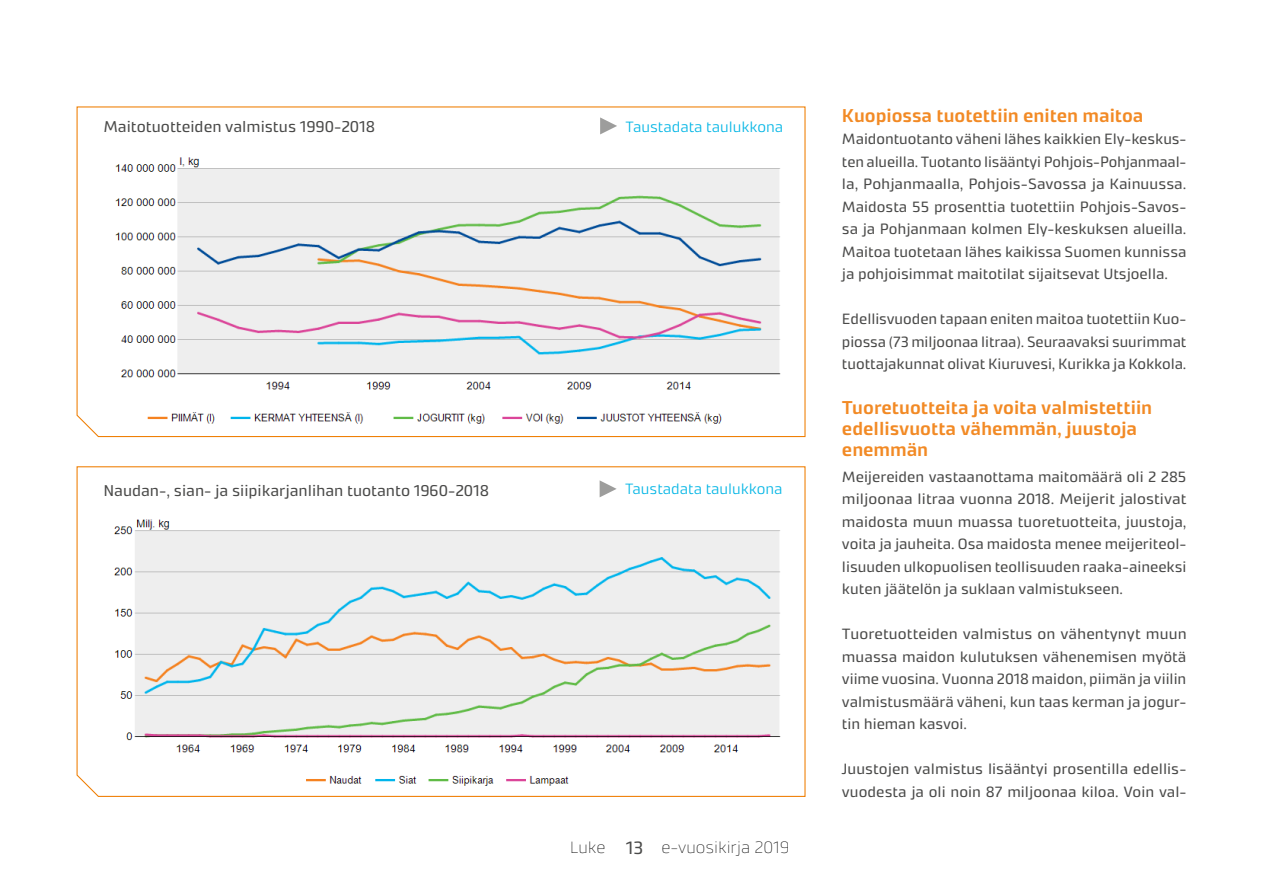
<style>
.page{position:relative;width:1263px;height:893px;background:#fff}
.page>*{position:absolute;margin:0;border:0;box-sizing:border-box;transform-origin:0 0}
.t1{font:600 18.75px/21px "Accura";color:#f28a25}
.t2{font:100 16.5px "Accura";color:#000}
.t3{font:15.75px "Accura";color:#4a4a49}
.t4{font:15px/22.5px "Accura";color:#4a4a49;text-align:justify}
.t5{font:300 15px "Accura";color:#00b5e5}
.s1{font-weight:400;font-size:18px;color:#4a4a49}
</style>
<div class="page">
<svg style="left:76px;top:466px;width:730px;height:331px"></svg>
<svg style="left:76px;top:106px;width:730px;height:332px"></svg>
<svg style="left:600px;top:480px;width:17px;height:17px"></svg>
<img style="left:99px;top:514px;width:684px;height:278px">
<img style="left:100px;top:152px;width:683px;height:278px">
<svg style="left:600px;top:117px;width:17px;height:17px"></svg>
<p class="t3" style="left:103px;top:117px;width:273px">Maitotuotteiden valmistus 1990-2018</p>
<p class="t3" style="left:103px;top:481px;width:387px">Naudan-, sian- ja siipikarjanlihan tuotanto 1960-2018</p>
<p class="t5" style="left:626px;top:118px;width:159px">Taustadata taulukkona</p>
<p class="t5" style="left:625px;top:480px;width:159px">Taustadata taulukkona</p>
<p class="t2" style="left:570px;top:838px;width:221px">Luke <span class="s1">13</span> e-vuosikirja 2019</p>
<p class="t1" style="left:842px;top:104px;width:303px">Kuopiossa tuotettiin eniten maitoa</p>
<p class="t4" style="left:842px;top:127px;width:346px">Maidontuotanto väheni lähes kaikkien Ely-keskus&shy;ten alueilla. Tuotanto lisääntyi Pohjois-Pohjanmaal&shy;la, Pohjanmaalla, Pohjois-Savossa ja Kainuussa.<br>Maidosta 55 prosenttia tuotettiin Pohjois-Savos&shy;sa ja Pohjanmaan kolmen Ely-keskuksen alueilla.<br>Maitoa tuotetaan lähes kaikissa Suomen kunnissa ja pohjoisimmat maitotilat sijaitsevat Utsjoella.</p>
<p class="t4" style="left:842px;top:307px;width:346px">Edellisvuoden tapaan eniten maitoa tuotettiin Kuo&shy;piossa (73 miljoonaa litraa). Seuraavaksi suurimmat tuottajakunnat olivat Kiuruvesi, Kurikka ja Kokkola.</p>
<p class="t1" style="left:842px;top:397px;width:312px">Tuoretuotteita ja voita valmistettiin edellisvuotta vähemmän, juustoja enemmän</p>
<p class="t4" style="left:842px;top:465px;width:346px">Meijereiden vastaanottama maitomäärä oli 2 285 miljoonaa litraa vuonna 2018. Meijerit jalostivat maidosta muun muassa tuoretuotteita, juustoja, voita ja jauheita. Osa maidosta menee meijeriteol&shy;lisuuden ulkopuolisen teollisuuden raaka-aineeksi kuten jäätelön ja suklaan valmistukseen.</p>
<p class="t4" style="left:842px;top:622px;width:346px">Tuoretuotteiden valmistus on vähentynyt muun muassa maidon kulutuksen vähenemisen myötä viime vuosina. Vuonna 2018 maidon, piimän ja viilin valmistusmäärä väheni, kun taas kerman ja jogur&shy;tin hieman kasvoi.</p>
<p class="t4" style="left:842px;top:757px;width:346px">Juustojen valmistus lisääntyi prosentilla edellis&shy;vuodesta ja oli noin 87 miljoonaa kiloa. Voin val-</p>
</div>
